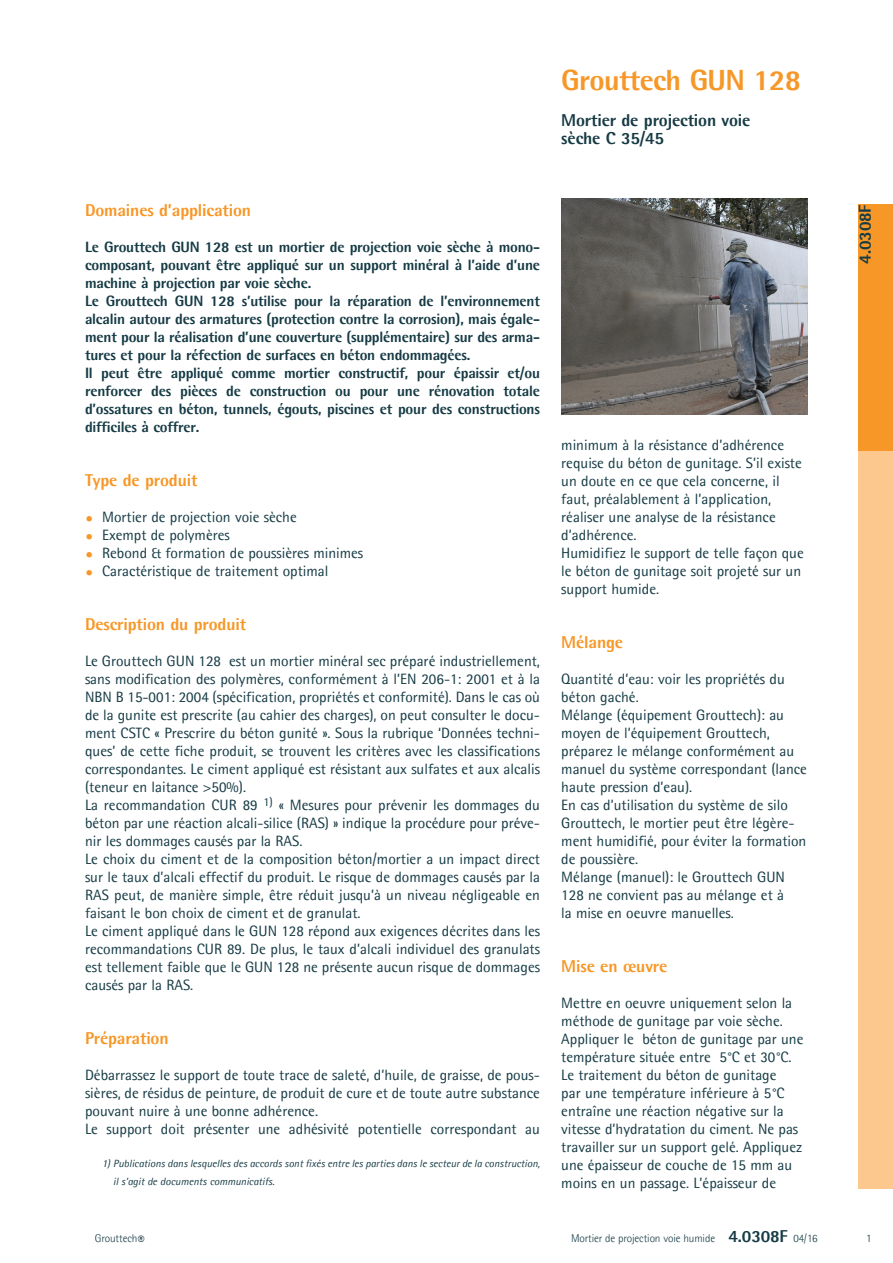
<style>
.page{position:relative;width:893px;height:1263px;background:#fff}
.page>*{position:absolute;margin:0;border:0;box-sizing:border-box;transform-origin:0 0}
.Productnaam{font:800 29.25px "Agfa Rotis Semisans";letter-spacing:-.02em;color:#f79727}
.Kopje{font:800 17.25px "Agfa Rotis Semisans";letter-spacing:-.01em;color:#f79727}
.Productomschrijving{font:800 17.25px "Agfa Rotis Semisans";letter-spacing:-.01em;color:#163b45}
.Body_alinea{font:800 17.25px "Agfa Rotis Semisans";letter-spacing:-.01em;color:#f79727}
.Productnummer{font:800 17.25px "Agfa Rotis Semisans";letter-spacing:-.01em;color:#163b45}
.Productnummer_zijbal{font:800 17.25px "Agfa Rotis Semisans";letter-spacing:-.01em;color:#163b45}
.Body_alinea-2{font:15px/18px "Agfa Rotis Semisans";color:#163b45;text-align:justify}
.Body_alinea_smalle_k{font:15px/18px "Agfa Rotis Semisans";color:#163b45}
.Body_Intro{font:800 15px/18px "Agfa Rotis Semisans";letter-spacing:-.015em;color:#163b45;text-align:justify}
.t1{font:13.5px "Agfa Rotis Semisans";color:#163b45}
.Soort_product____Gro{font:300 11.25px "Agfa Rotis Semisans";letter-spacing:-.01em;color:#163b45}
.Datum{font:300 11.25px "Agfa Rotis Semisans";color:#163b45}
.Body_alinea-3{font:italic 10.5px/18px "Agfa Rotis Semisans";color:#163b45}
.s1{font-weight:800;color:#f79727}
</style>
<div class="page">
<div style="left:859px;top:204px;width:34px;height:984px;background:#fcc88e"></div>
<div style="left:859px;top:204px;width:34px;height:246px;background:#f79727"></div>
<img style="left:561px;top:198px;width:247px;height:216px">
<p class="Productnaam" style="left:561px;top:62px;width:241px">Grouttech GUN 128</p>
<p class="Productomschrijving" style="left:561px;top:109px;width:191px">Mortier de projection voie</p>
<p class="Productomschrijving" style="left:561px;top:127px;width:104px">sèche C 35/45</p>
<p class="Kopje" style="left:85px;top:199px;width:168px">Domaines d’application</p>
<p class="Body_Intro" style="left:85px;top:238px;width:457px">Le Grouttech GUN 128 est un mortier de projection voie sèche à mono&shy;composant, pouvant être appliqué sur un support minéral à l’aide d’une machine à projection par voie sèche.</p>
<p class="Body_Intro" style="left:85px;top:292px;width:456px">Le Grouttech GUN 128 s’utilise pour la réparation de l’environnement alcalin autour des armatures (protection contre la corrosion), mais égale&shy;ment pour la réalisation d’une couverture (supplémentaire) sur des arma&shy;tures et pour la réfection de surfaces en béton endommagées.</p>
<p class="Body_Intro" style="left:85px;top:364px;width:456px">Il peut être appliqué comme mortier constructif, pour épaissir et/ou renforcer des pièces de construction ou pour une rénovation totale d’ossatures en béton, tunnels, égouts, piscines et pour des constructions difficiles à coffrer.</p>
<p class="Kopje" style="left:85px;top:469px;width:114px">Type de produit</p>
<p class="Body_alinea-2" style="left:85px;top:508px;width:213px"><span class="s1">•</span> Mortier de projection voie sèche</p>
<p class="Body_alinea-2" style="left:85px;top:526px;width:146px"><span class="s1">•</span> Exempt de polymères</p>
<p class="Body_alinea-2" style="left:85px;top:544px;width:280px"><span class="s1">•</span> Rebond &amp; formation de poussières minimes</p>
<p class="Body_alinea-2" style="left:85px;top:562px;width:245px"><span class="s1">•</span> Caractéristique de traitement optimal</p>
<p class="Kopje" style="left:85px;top:613px;width:163px">Description du produit</p>
<p class="Body_alinea-2" style="left:85px;top:652px;width:456px">Le Grouttech GUN 128 est un mortier minéral sec préparé industriellement, sans modification des polymères, conformément à l’EN 206-1: 2001 et à la NBN B 15-001: 2004 (spécification, propriétés et conformité). Dans le cas où de la gunite est prescrite (au cahier des charges), on peut consulter le docu&shy;ment CSTC « Prescrire du béton gunité ». Sous la rubrique ‘Données techni&shy;ques’ de cette fiche produit, se trouvent les critères avec les classifications correspondantes. Le ciment appliqué est résistant aux sulfates et aux alcalis (teneur en laitance &gt;50%).</p>
<p class="Body_alinea-2" style="left:85px;top:796px;width:456px">La recommandation CUR 89 <sup>1)</sup> « Mesures pour prévenir les dommages du béton par une réaction alcali-silice (RAS) » indique la procédure pour préve&shy;nir les dommages causés par la RAS.</p>
<p class="Body_alinea-2" style="left:85px;top:850px;width:456px">Le choix du ciment et de la composition béton/mortier a un impact direct sur le taux d’alcali effectif du produit. Le risque de dommages causés par la RAS peut, de manière simple, être réduit jusqu’à un niveau négligeable en faisant le bon choix de ciment et de granulat.</p>
<p class="Body_alinea-2" style="left:85px;top:922px;width:456px">Le ciment appliqué dans le GUN 128 répond aux exigences décrites dans les recommandations CUR 89. De plus, le taux d’alcali individuel des granulats est tellement faible que le GUN 128 ne présente aucun risque de dommages causés par la RAS.</p>
<p class="Kopje" style="left:85px;top:1027px;width:85px">Préparation</p>
<p class="Body_alinea-2" style="left:85px;top:1066px;width:456px">Débarrassez le support de toute trace de saleté, d’huile, de graisse, de pous&shy;sières, de résidus de peinture, de produit de cure et de toute autre substance pouvant nuire à une bonne adhérence.</p>
<p class="Body_alinea-2" style="left:85px;top:1120px;width:456px">Le support doit présenter une adhésivité potentielle correspondant au</p>
<p class="Body_alinea-3" style="left:113px;top:1154px;width:428px;text-indent:-11px">1) Publications dans lesquelles des accords sont fixés entre les parties dans le secteur de la construction, il s’agit de documents communicatifs.</p>
<p class="Body_alinea-2" style="left:561px;top:436px;width:242px;text-align:left">minimum à la résistance d’adhérence requise du béton de gunitage. S’il existe un doute en ce que cela concerne, il faut, préalablement à l’application, réaliser une analyse de la résistance d’adhérence.</p>
<p class="Body_alinea-2" style="left:561px;top:544px;width:244px;text-align:left">Humidifiez le support de telle façon que le béton de gunitage soit projeté sur un support humide.</p>
<p class="Body_alinea" style="left:561px;top:631px;width:63px">Mélange</p>
<p class="Body_alinea_smalle_k" style="left:561px;top:670px;width:225px">Quantité d’eau: voir les propriétés du béton gaché.</p>
<p class="Body_alinea_smalle_k" style="left:561px;top:706px;width:247px">Mélange (équipement Grouttech): au moyen de l’équipement Grouttech, préparez le mélange conformément au manuel du système correspondant (lance haute pression d’eau).</p>
<p class="Body_alinea_smalle_k" style="left:561px;top:796px;width:247px">En cas d’utilisation du système de silo Grouttech, le mortier peut être légère&shy;ment humidifié, pour éviter la formation de poussière.</p>
<p class="Body_alinea_smalle_k" style="left:561px;top:868px;width:225px">Mélange (manuel): le Grouttech GUN<br>128 ne convient pas au mélange et à</p>
<p class="Body_alinea_smalle_k" style="left:561px;top:904px;width:174px">la mise en oeuvre manuelles.</p>
<p class="Body_alinea" style="left:561px;top:955px;width:108px">Mise en œuvre</p>
<p class="Body_alinea_smalle_k" style="left:561px;top:994px;width:232px">Mettre en oeuvre uniquement selon la méthode de gunitage par voie sèche.</p>
<p class="Body_alinea_smalle_k" style="left:561px;top:1030px;width:244px">Appliquer le béton de gunitage par une température située entre 5°C et 30°C.<br>Le traitement du béton de gunitage<br>par une température inférieure à 5°C entraîne une réaction négative sur la vitesse d’hydratation du ciment. Ne pas travailler sur un support gelé. Appliquez une épaisseur de couche de 15 mm au moins en un passage. L’épaisseur de</p>
<p class="Soort_product____Gro" style="left:95px;top:1232px;width:44px">Grouttech</p>
<p class="t1" style="left:138px;top:1233px;width:8px">®</p>
<p class="Soort_product____Gro" style="left:571px;top:1232px;width:146px">Mortier de projection voie humide</p>
<p class="Productnummer" style="left:728px;top:1225px;width:61px">4.0308F</p>
<p class="Datum" style="left:793px;top:1232px;width:26px">04/16</p>
<p class="Productnummer_zijbal" style="left:854px;top:264px;width:61px;rotate:-90deg">4.0308F</p>
<p class="Datum" style="left:866px;top:1232px;width:7px">1</p>
</div>
